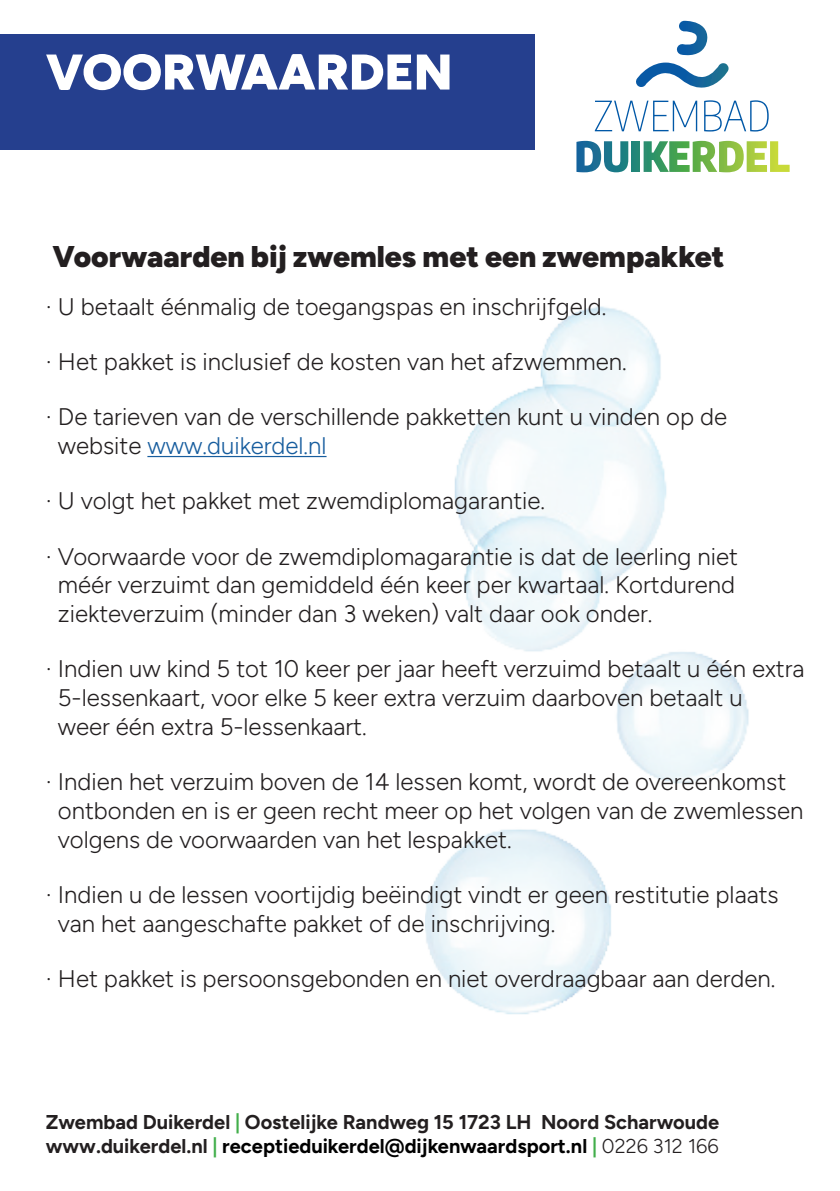
<style>
.page{position:relative;width:840px;height:1191px;background:#fff}
.page>*{position:absolute;margin:0;border:0;box-sizing:border-box;transform-origin:0 0}
.t1{font:900 50px "Figtree";color:#fff}
.t2{font:900 30px "Figtree";color:#231f20}
.t3{font:300 24px/28.8px "Figtree";color:#231f20}
.t4{font:700 20px/24px "Figtree";color:#231f20}
.s1{color:#175d9e}
.s2{color:#40ae49}
.s3{color:#000}
.s4{font-weight:300}
</style>
<div class="page">
<img style="left:425px;top:306px;width:324px;height:709px">
<div style="left:0;top:34px;width:534px;height:115px;background:#253f8e"></div>
<svg style="left:576px;top:141px;width:52px;height:31px"></svg>
<div style="left:631px;top:141px;width:8px;height:31px;background:#228678"></div>
<svg style="left:643px;top:141px;width:146px;height:31px"></svg>
<svg style="left:636px;top:62px;width:92px;height:26px"></svg>
<svg style="left:676px;top:21px;width:31px;height:34px"></svg>
<svg style="left:594px;top:101px;width:102px;height:30px"></svg>
<svg style="left:704px;top:100px;width:64px;height:31px"></svg>
<hr style="left:147px;top:456px;width:179px;height:1px;background:#175d9e">
<h1 class="t1" style="left:46px;top:41px;width:408px">VOORWAARDEN</h1>
<p class="t2" style="left:52px;top:237px;width:673px">Voorwaarden bij zwemles met een zwempakket</p>
<p class="t3" style="left:46px;top:292px;width:562px">· U betaalt éénmalig de toegangspas en inschrijfgeld.</p>
<p class="t3" style="left:46px;top:347px;width:582px">· Het pakket is inclusief de kosten van het afzwemmen.</p>
<p class="t3" style="left:58px;top:402px;width:670px;text-indent:-12px">· De tarieven van de verschillende pakketten kunt u vinden op de website <span class="s1">www.duikerdel.nl</span></p>
<p class="t3" style="left:46px;top:486px;width:500px">· U volgt het pakket met zwemdiplomagarantie.</p>
<p class="t3" style="left:58px;top:542px;width:681px;text-indent:-12px">· Voorwaarde voor de zwemdiplomagarantie is dat de leerling niet méér verzuimt dan gemiddeld één keer per kwartaal. Kortdurend ziekteverzuim (minder dan 3 weken) valt daar ook onder.</p>
<p class="t3" style="left:58px;top:654px;width:747px;text-indent:-12px">· Indien uw kind 5 tot 10 keer per jaar heeft verzuimd betaalt u één extra<br>5-lessenkaart, voor elke 5 keer extra verzuim daarboven betaalt u<br>weer één extra 5-lessenkaart.</p>
<p class="t3" style="left:58px;top:767px;width:746px;text-indent:-12px">· Indien het verzuim boven de 14 lessen komt, wordt de overeenkomst ontbonden en is er geen recht meer op het volgen van de zwemlessen volgens de voorwaarden van het lespakket.</p>
<p class="t3" style="left:58px;top:880px;width:722px;text-indent:-12px">· Indien u de lessen voortijdig beëindigt vindt er geen restitutie plaats van het aangeschafte pakket of de inschrijving.</p>
<p class="t3" style="left:46px;top:964px;width:730px">· Het pakket is persoonsgebonden en niet overdraagbaar aan derden.</p>
<p class="t4" style="left:46px;top:1109px;width:674px">Zwembad Duikerdel <span class="s2">|</span> Oostelijke Randweg 15 1723 LH Noord Scharwoude www.duikerdel.nl <span class="s2">|</span> <span class="s3">receptieduikerdel@dijkenwaardsport.nl</span> <span class="s2">|</span> <span class="s4">0226 312 166</span></p>
</div>
